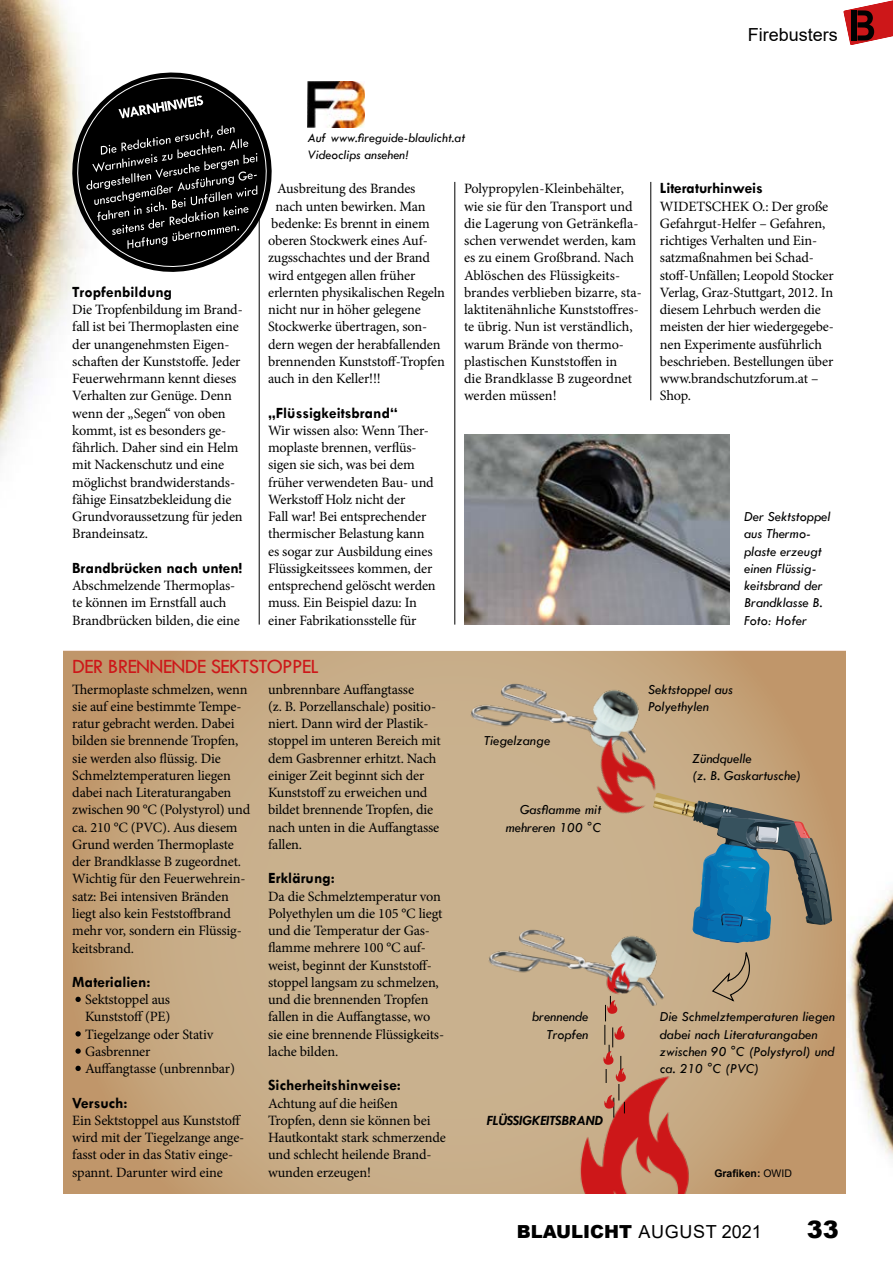
<style>
.page{position:relative;width:893px;height:1263px;background:#fff}
.page>*{position:absolute;margin:0;border:0;box-sizing:border-box;transform-origin:0 0}
.t1{font:900 24px "Arial";color:#000}
.t2{font:21px "Tw Cen";letter-spacing:-.03em;color:#cd1719}
.t3{font:18px "Arial";letter-spacing:.035em;color:#000}
.t4{font:18px "Arial";color:#000}
.t5{font:700 15.75px "Tw Cen";color:#000}
.t6{font:14.25px/17.2px "Minion Pro";letter-spacing:-.01em;color:#000}
.t7{font:italic 14.25px/17.2px "Tw Cen";color:#000}
.t8{font:italic 700 14.25px "Tw Cen";color:#000}
.t9{font:italic 13.5px/17.2px "Tw Cen";color:#000}
.t10{font:700 10.5px "Arial";color:#000}
.s1{font-weight:400}
.s2{font-weight:900}
</style>
<div class="page">
<img style="left:0;top:0;width:137px;height:651px">
<img style="left:848px;top:890px;width:45px;height:269px">
<svg style="left:64px;top:651px;width:782px;height:543px;background:#c6a881"></svg>
<hr style="left:455px;top:182px;width:1px;height:443px;background:#000">
<svg style="left:843px;top:0;width:50px;height:45px"></svg>
<div style="left:851px;top:10px;width:5px;height:31px;background:#010202"></div>
<img style="left:308px;top:81px;width:56px;height:46px">
<svg style="left:65px;top:65px;width:194px;height:215px"></svg>
<svg style="left:70px;top:71px;width:202px;height:203px"></svg>
<svg style="left:75px;top:1066px;width:6px;height:5px"></svg>
<svg style="left:75px;top:1031px;width:6px;height:5px"></svg>
<svg style="left:75px;top:1048px;width:6px;height:6px"></svg>
<svg style="left:75px;top:997px;width:6px;height:5px"></svg>
<svg style="left:653px;top:793px;width:179px;height:150px;background:#80877d"></svg>
<img style="left:464px;top:435px;width:266px;height:190px">
<img style="left:446px;top:650px;width:293px;height:137px">
<img style="left:553px;top:710px;width:133px;height:136px">
<img style="left:464px;top:890px;width:293px;height:143px">
<img style="left:542px;top:1049px;width:177px;height:145px">
<img style="left:600px;top:958px;width:36px;height:41px">
<svg style="left:603px;top:996px;width:23px;height:121px;background:#bf8a6f"></svg>
<svg style="left:711px;top:951px;width:49px;height:52px;background:#baa07d"></svg>
<hr style="left:259px;top:217px;width:1px;height:408px;background:#000">
<hr style="left:650px;top:182px;width:1px;height:218px;background:#000">
<p class="t4" style="left:748px;top:22px;width:92px">Firebusters</p>
<p class="t5" style="left:72px;top:282px;width:101px">Tropfenbildung</p>
<p class="t6" style="left:72px;top:301px;width:172px">Die Tropfenbildung im Brand&shy;fall ist bei Thermoplasten eine der unangenehmsten Eigen&shy;schaften der Kunststoffe. Jeder<br>Feuerwehrmann kennt dieses<br>Verhalten zur Genüge. Denn wenn der „Segen“ von oben kommt, ist es besonders ge&shy;fährlich. Daher sind ein Helm mit Nackenschutz und eine möglichst brandwiderstands&shy;fähige Einsatzbekleidung die<br>Grundvoraussetzung für jeden<br>Brandeinsatz.</p>
<p class="t5" style="left:72px;top:558px;width:171px">Brandbrücken nach unten!</p>
<p class="t6" style="left:72px;top:577px;width:169px">Abschmelzende Thermoplas&shy;te können im Ernstfall auch<br>Brandbrücken bilden, die eine</p>
<p class="t9" style="left:308px;top:128px;width:159px">Auf www.fireguide-blaulicht.at<br>Videoclips ansehen!</p>
<p class="t6" style="left:277px;top:180px;width:140px">Ausbreitung des Brandes</p>
<p class="t6" style="left:276px;top:197px;width:151px">nach unten bewirken. Man</p>
<p class="t6" style="left:271px;top:215px;width:160px">bedenke: Es brennt in einem</p>
<p class="t6" style="left:268px;top:232px;width:161px">oberen Stockwerk eines Auf-</p>
<p class="t6" style="left:268px;top:249px;width:163px">zugsschachtes und der Brand</p>
<p class="t6" style="left:268px;top:266px;width:149px">wird entgegen allen früher</p>
<p class="t6" style="left:268px;top:284px;width:178px">erlernten physikalischen Regeln</p>
<p class="t6" style="left:268px;top:301px;width:154px">nicht nur in höher gelegene</p>
<p class="t6" style="left:268px;top:318px;width:161px">Stockwerke übertragen, son-</p>
<p class="t6" style="left:268px;top:335px;width:174px">dern wegen der herabfallenden</p>
<p class="t6" style="left:268px;top:353px;width:178px">brennenden Kunststoff-Tropfen</p>
<p class="t6" style="left:268px;top:370px;width:114px">auch in den Keller!!!</p>
<p class="t5" style="left:268px;top:403px;width:131px">„Flüssigkeitsbrand“</p>
<p class="t6" style="left:268px;top:422px;width:169px">Wir wissen also: Wenn Ther&shy;moplaste brennen, verflüs&shy;sigen sie sich, was bei dem früher verwendeten Bau- und<br>Werkstoff Holz nicht der<br>Fall war! Bei entsprechender thermischer Belastung kann es sogar zur Ausbildung eines<br>Flüssigkeitssees kommen, der entsprechend gelöscht werden muss. Ein Beispiel dazu: In einer Fabrikationsstelle für</p>
<p class="t6" style="left:464px;top:180px;width:179px">Polypropylen-Kleinbehälter, wie sie für den Transport und die Lagerung von Getränkefla&shy;schen verwendet werden, kam es zu einem Großbrand. Nach<br>Ablöschen des Flüssigkeits&shy;brandes verblieben bizarre, sta&shy;laktitenähnliche Kunststoffres&shy;te übrig. Nun ist verständlich, warum Brände von thermo&shy;plastischen Kunststoffen in<br>die Brandklasse B zugeordnet werden müssen!</p>
<p class="t5" style="left:660px;top:179px;width:104px">Literaturhinweis</p>
<p class="t6" style="left:660px;top:197px;width:176px">WIDETSCHEK O.: Der große<br>Gefahrgut-Helfer – Gefahren, richtiges Verhalten und Ein&shy;satzmaßnahmen bei Schad&shy;stoff-Unfällen; Leopold Stocker<br>Verlag, Graz-Stuttgart, 2012. In diesem Lehrbuch werden die meisten der hier wiedergegebe&shy;nen Experimente ausführlich beschrieben. Bestellungen über www.brandschutzforum.at –<br>Shop.</p>
<p class="t7" style="left:744px;top:508px;width:88px">Der Sektstoppel aus Thermo&shy;plaste erzeugt einen Flüssig&shy;keitsbrand der<br>Brandklasse B.<br>Foto: Hofer</p>
<h2 class="t2" style="left:72px;top:654px;width:248px">DER BRENNENDE SEKTSTOPPEL</h2>
<p class="t6" style="left:72px;top:680px;width:179px">Thermoplaste schmelzen, wenn sie auf eine bestimmte Tempe&shy;ratur gebracht werden. Dabei bilden sie brennende Tropfen, sie werden also flüssig. Die<br>Schmelztemperaturen liegen dabei nach Literaturangaben zwischen 90 °C (Polystyrol) und ca. 210 °C (PVC). Aus diesem<br>Grund werden Thermoplaste der Brandklasse B zugeordnet.<br>Wichtig für den Feuerwehrein&shy;satz: Bei intensiven Bränden liegt also kein Feststoffbrand mehr vor, sondern ein Flüssig&shy;keitsbrand.</p>
<p class="t5" style="left:72px;top:972px;width:80px">Materialien:</p>
<p class="t6" style="left:85px;top:991px;width:151px">Sektstoppel aus<br>Kunststoff (PE)<br>Tiegelzange oder Stativ<br>Gasbrenner<br>Auffangtasse (unbrennbar)</p>
<p class="t5" style="left:72px;top:1093px;width:57px">Versuch:</p>
<p class="t6" style="left:72px;top:1112px;width:174px">Ein Sektstoppel aus Kunststoff wird mit der Tiegelzange ange&shy;fasst oder in das Stativ einge&shy;spannt. Darunter wird eine</p>
<p class="t6" style="left:268px;top:680px;width:174px">unbrennbare Auffangtasse<br>(z. B. Porzellanschale) positio&shy;niert. Dann wird der Plastik&shy;stoppel im unteren Bereich mit dem Gasbrenner erhitzt. Nach einiger Zeit beginnt sich der<br>Kunststoff zu erweichen und bildet brennende Tropfen, die nach unten in die Auffangtasse fallen.</p>
<p class="t5" style="left:268px;top:869px;width:68px">Erklärung:</p>
<p class="t6" style="left:268px;top:887px;width:177px">Da die Schmelztemperatur von<br>Polyethylen um die 105 °C liegt und die Temperatur der Gas&shy;flamme mehrere 100 °C auf&shy;weist, beginnt der Kunststoff&shy;stoppel langsam zu schmelzen, und die brennenden Tropfen fallen in die Auffangtasse, wo sie eine brennende Flüssigkeits&shy;lache bilden.</p>
<p class="t5" style="left:268px;top:1076px;width:134px">Sicherheitshinweise:</p>
<p class="t6" style="left:268px;top:1094px;width:179px">Achtung auf die heißen<br>Tropfen, denn sie können bei<br>Hautkontakt stark schmerzende und schlecht heilende Brand&shy;wunden erzeugen!</p>
<p class="t7" style="left:484px;top:732px;width:68px">Tiegelzange</p>
<p class="t7" style="left:505px;top:801px;width:97px;text-align:right">Gasflamme mit mehreren 100 °C</p>
<p class="t7" style="left:648px;top:680px;width:86px">Sektstoppel aus<br>Polyethylen</p>
<p class="t7" style="left:692px;top:749px;width:110px">Zündquelle<br>(z. B. Gaskartusche)</p>
<p class="t7" style="left:532px;top:1008px;width:58px;text-align:right">brennende<br>Tropfen</p>
<p class="t8" style="left:487px;top:1112px;width:118px">FLÜSSIGKEITSBRAND</p>
<p class="t7" style="left:660px;top:1008px;width:177px">Die Schmelztemperaturen liegen dabei nach Literaturangaben zwischen 90 °C (Polystyrol) und ca. 210 °C (PVC)</p>
<p class="t10" style="left:714px;top:1165px;width:79px">Grafiken: <span class="s1">OWID</span></p>
<p class="t3" style="left:517px;top:1219px;width:246px"><span class="s2">BLAULICHT</span> AUGUST 2021</p>
<h1 class="t1" style="left:807px;top:1212px;width:34px">33</h1>
</div>
